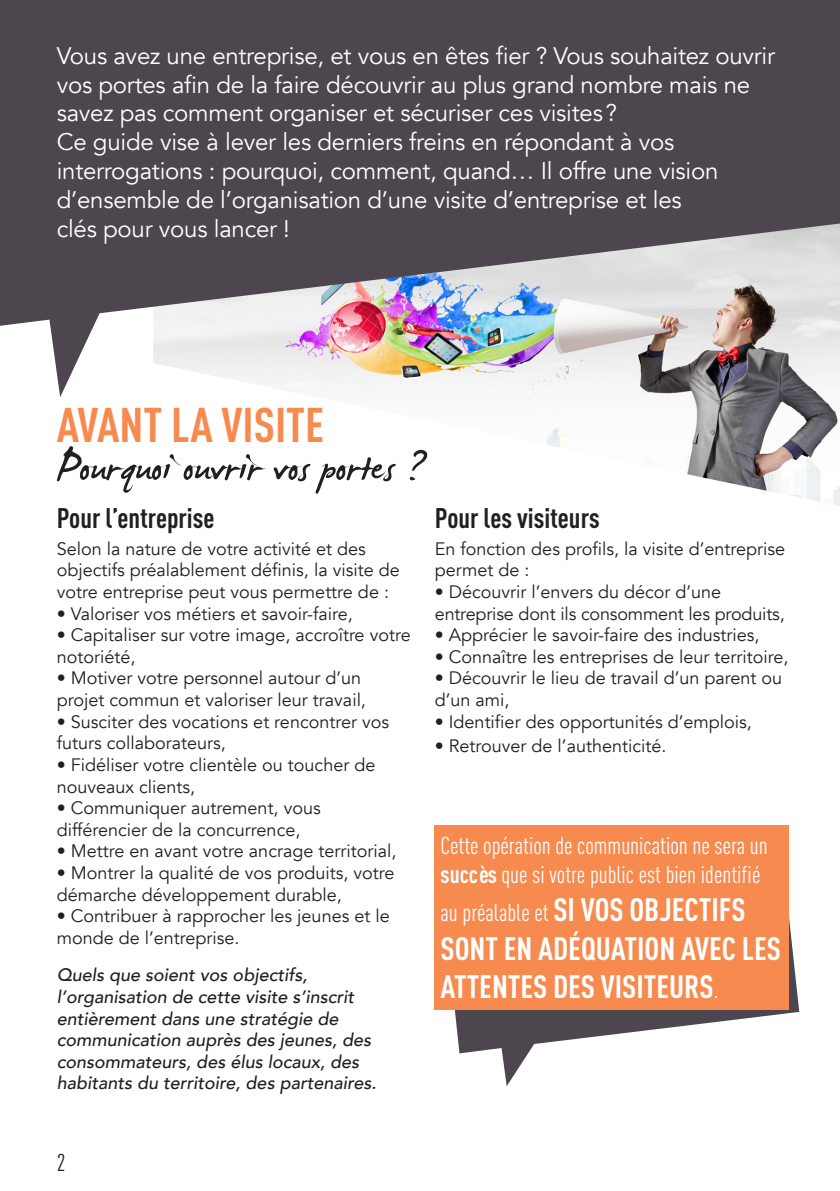
<style>
.page{position:relative;width:840px;height:1191px;background:#fff}
.page>*{position:absolute;margin:0;border:0;box-sizing:border-box;transform-origin:0 0}
.t1{font:64px "James Fajardo";color:#231f20}
.t2{font:700 48px "DIN Cond";color:#f68a4f}
.t3{font:700 32px/38.4px "DIN Cond";color:#fff}
.t4{font:700 28px "DIN Cond";color:#231f20}
.t5{font:24px/28.8px "Avenir";letter-spacing:-.01em;color:#fff}
.t6{font:24px/28.8px "DIN Cond";color:#fff}
.t7{font:24px "DIN Cond";color:#231f20}
.t8{font:18px/21.6px "Avenir";color:#231f20}
.t9{font:italic 500 18px/21.6px "Avenir";color:#231f20}
.s1{font-weight:700}
.s2{font-weight:400;font-size:24px}
</style>
<div class="page">
<img style="left:529px;top:397px;width:310px;height:109px">
<svg style="left:0;top:0;width:839px;height:397px;fill:#4d464e"></svg>
<svg style="left:444px;top:874px;width:354px;height:212px"></svg>
<div style="left:434px;top:825px;width:354px;height:184px;background:#f68a4f"></div>
<p class="t5" style="left:57px;top:41px;width:719px">Vous avez une entreprise, et vous en êtes fier ? Vous souhaitez ouvrir vos portes afin de la faire découvrir au plus grand nombre mais ne savez pas comment organiser et sécuriser ces visites?</p>
<p class="t5" style="left:57px;top:128px;width:663px">Ce guide vise à lever les derniers freins en répondant à vos interrogations : pourquoi, comment, quand… Il offre une vision d’ensemble de l’organisation d’une visite d’entreprise et les clés pour vous lancer !</p>
<p class="t2" style="left:57px;top:395px;width:269px">AVANT LA VISITE</p>
<p class="t1" style="left:57px;top:434px;width:372px">Pourquoi ouvrir vos portes ?</p>
<p class="t4" style="left:57px;top:500px;width:159px">Pour l’entreprise</p>
<p class="t8" style="left:57px;top:538px;width:344px">Selon la nature de votre activité et des objectifs préalablement définis, la visite de votre entreprise peut vous permettre de :</p>
<p class="t8" style="left:57px;top:603px;width:297px">• Valoriser vos métiers et savoir-faire,</p>
<p class="t8" style="left:57px;top:624px;width:355px">• Capitaliser sur votre image, accroître votre notoriété,</p>
<p class="t8" style="left:57px;top:668px;width:310px">• Motiver votre personnel autour d’un projet commun et valoriser leur travail,</p>
<p class="t8" style="left:57px;top:711px;width:333px">• Susciter des vocations et rencontrer vos futurs collaborateurs,</p>
<p class="t8" style="left:57px;top:754px;width:320px">• Fidéliser votre clientèle ou toucher de nouveaux clients,</p>
<p class="t8" style="left:57px;top:797px;width:265px">• Communiquer autrement, vous différencier de la concurrence,</p>
<p class="t8" style="left:57px;top:840px;width:341px">• Mettre en avant votre ancrage territorial,</p>
<p class="t8" style="left:57px;top:862px;width:339px">• Montrer la qualité de vos produits, votre démarche développement durable,</p>
<p class="t8" style="left:57px;top:905px;width:334px">• Contribuer à rapprocher les jeunes et le monde de l’entreprise.</p>
<p class="t9" style="left:57px;top:964px;width:321px">Quels que soient vos objectifs, l’organisation de cette visite s’inscrit entièrement dans une stratégie de communication auprès des jeunes, des consommateurs, des élus locaux, des habitants du territoire, des partenaires.</p>
<p class="t4" style="left:434px;top:500px;width:166px">Pour les visiteurs</p>
<p class="t8" style="left:434px;top:538px;width:351px">En fonction des profils, la visite d’entreprise permet de :</p>
<p class="t8" style="left:434px;top:581px;width:351px">• Découvrir l’envers du décor d’une entreprise dont ils consomment les produits,</p>
<p class="t8" style="left:434px;top:624px;width:326px">• Apprécier le savoir-faire des industries,</p>
<p class="t8" style="left:434px;top:646px;width:355px">• Connaître les entreprises de leur territoire,</p>
<p class="t8" style="left:434px;top:668px;width:348px">• Découvrir le lieu de travail d’un parent ou d’un ami,</p>
<p class="t8" style="left:434px;top:711px;width:318px">• Identifier des opportunités d’emplois,</p>
<p class="t8" style="left:434px;top:735px;width:233px">• Retrouver de l’authenticité.</p>
<p class="t6" style="left:440px;top:830px;width:328px">Cette opération de communication ne sera un <span class="s1">succès</span> que si votre public est bien identifié</p>
<p class="t3" style="left:440px;top:889px;width:341px"><span class="s2">au préalable et</span> SI VOS OBJECTIFS<br>SONT EN ADÉQUATION AVEC LES<br>ATTENTES DES VISITEURS<span class="s2">.</span></p>
<p class="t7" style="left:57px;top:1148px;width:10px">2</p>
</div>
